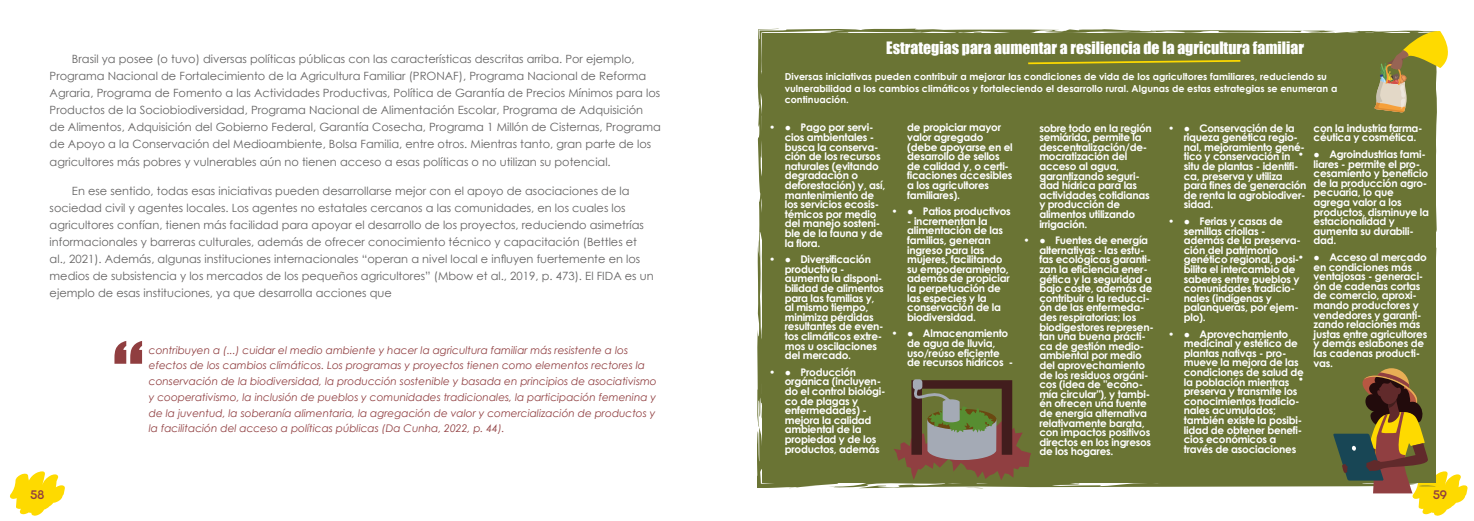
<style>
.page{position:relative;width:1474px;height:521px;background:#fff}
.page>*{position:absolute;margin:0;border:0;box-sizing:border-box;transform-origin:0 0}
.t1{font:89.25px "Impact";color:#903e40}
.t2{font:15.66px "Impact";color:#fff}
.t3{font:11.38px/17.1px "Century Gothic";color:#646363}
.t4{font:700 10.5px/9.6px "Century Gothic";letter-spacing:-.025em;color:#fff}
.t5{font:italic 10.5px/15.8px "Century Gothic";color:#914042}
.t6{font:500 10.5px "Dazzle Unicase";color:#903e40}
.t7{font:700 9.62px/11.5px "Century Gothic";color:#fff}
</style>
<div class="page">
<svg style="left:10px;top:471px;width:55px;height:45px"></svg>
<div style="left:762px;top:33px;width:673px;height:450px;background:#6a7434"></div>
<svg style="left:757px;top:28px;width:549px;height:395px"></svg>
<svg style="left:762px;top:164px;width:2px;height:10px"></svg>
<svg style="left:757px;top:423px;width:576px;height:65px"></svg>
<svg style="left:764px;top:337px;width:1px;height:23px"></svg>
<svg style="left:1435px;top:199px;width:1px;height:110px"></svg>
<svg style="left:1435px;top:168px;width:1px;height:25px"></svg>
<svg style="left:964px;top:32px;width:17px;height:2px"></svg>
<svg style="left:763px;top:34px;width:22px;height:12px"></svg>
<svg style="left:762px;top:127px;width:5px;height:29px"></svg>
<svg style="left:761px;top:208px;width:7px;height:81px"></svg>
<svg style="left:759px;top:415px;width:37px;height:74px"></svg>
<svg style="left:828px;top:478px;width:40px;height:9px"></svg>
<svg style="left:1079px;top:479px;width:19px;height:1px"></svg>
<svg style="left:1104px;top:479px;width:17px;height:1px"></svg>
<svg style="left:1135px;top:480px;width:19px;height:1px"></svg>
<svg style="left:1026px;top:59px;width:216px;height:6px"></svg>
<svg style="left:893px;top:380px;width:138px;height:108px"></svg>
<div style="left:912px;top:379px;width:10px;height:11px;background:#a4aab5;border-radius:3px"></div>
<svg style="left:1333px;top:323px;width:134px;height:193px"></svg>
<svg style="left:1306px;top:30px;width:142px;height:125px"></svg>
<p class="t3" style="left:50px;top:50px;width:612px;text-indent:22px">Brasil ya posee (o tuvo) diversas políticas públicas con las características descritas arriba. Por ejemplo, Programa Nacional de Fortalecimiento de la Agricultura Familiar (PRONAF), Programa Nacional de Reforma Agraria, Programa de Fomento a las Actividades Productivas, Política de Garantía de Precios Mínimos para los Productos de la Sociobiodiversidad, Programa Nacional de Alimentación Escolar, Programa de Adquisición de Alimentos, Adquisición del Gobierno Federal, Garantía Cosecha, Programa 1 Millón de Cisternas, Programa de Apoyo a la Conservación del Medioambiente, Bolsa Familia, entre otros. Mientras tanto, gran parte de los agricultores más pobres y vulnerables aún no tienen acceso a esas políticas o no utilizan su potencial.</p>
<p class="t3" style="left:50px;top:182px;width:605px;text-indent:22px">En ese sentido, todas esas iniciativas pueden desarrollarse mejor con el apoyo de asociaciones de la sociedad civil y agentes locales. Los agentes no estatales cercanos a las comunidades, en los cuales los agricultores confían, tienen más facilidad para apoyar el desarrollo de los proyectos, reduciendo asimetrías informacionales y barreras culturales, además de ofrecer conocimiento técnico y capacitación (Bettles et al., 2021). Además, algunas instituciones internacionales “operan a nivel local e influyen fuertemente en los medios de subsistencia y los mercados de los pequeños agricultores” (Mbow et al., 2019, p. 473). El FIDA es un ejemplo de esas instituciones, ya que desarrolla acciones que</p>
<h1 class="t1" style="left:113px;top:307px;width:32px">“</h1>
<p class="t5" style="left:149px;top:342px;width:509px">contribuyen a (...) cuidar el medio ambiente y hacer la agricultura familiar más resistente a los efectos de los cambios climáticos. Los programas y proyectos tienen como elementos rectores la conservación de la biodiversidad, la producción sostenible y basada en principios de asociativismo y cooperativismo, la inclusión de pueblos y comunidades tradicionales, la participación femenina y de la juventud, la soberanía alimentaria, la agregación de valor y comercialización de productos y la facilitación del acceso a políticas públicas (Da Cunha, 2022, p. 44).</p>
<h2 class="t2" style="left:886px;top:35px;width:419px">Estrategias para aumentar a resiliencia de la agricultura familiar</h2>
<p class="t7" style="left:784px;top:70px;width:554px">Diversas iniciativas pueden contribuir a mejorar las condiciones de vida de los agricultores familiares, reduciendo su vulnerabilidad a los cambios climáticos y fortaleciendo el desarrollo rural. Algunas de estas estrategias se enumeran a continuación.</p>
<p class="t4" style="left:784px;top:122px;width:102px;text-indent:-16px">• ● Pago por servi&shy;cios ambientales - busca la conserva&shy;ción de los recursos naturales (evitando degradación o deforestación) y, así, mantenimiento de los servicios ecosis&shy;témicos por medio del manejo sosteni&shy;ble de la fauna y de la flora.</p>
<p class="t4" style="left:784px;top:254px;width:100px;text-indent:-16px">• ● Diversificación productiva - aumenta la disponi&shy;bilidad de alimentos para las familias y, al mismo tiempo, minimiza pérdidas resultantes de even&shy;tos climáticos extre&shy;mos u oscilaciones del mercado.</p>
<p class="t4" style="left:784px;top:367px;width:102px;text-indent:-16px">• ● Producción orgánica (incluyen&shy;do el control biológi&shy;co de plagas y enfermedades) - mejora la calidad ambiental de la propiedad y de los productos, además</p>
<p class="t4" style="left:1183px;top:123px;width:124px;text-indent:-16px">• ● Conservación de la riqueza genética regio&shy;nal, mejoramiento gené&shy;tico y conservación in situ de plantas - identifi&shy;ca, preserva y utiliza para fines de generación de renta la agrobiodiver&shy;sidad.</p>
<p class="t4" style="left:1183px;top:216px;width:118px;text-indent:-16px">• ● Ferias y casas de semillas criollas - además de la preserva&shy;ción del patrimonio genético regional, posi&shy;bilita el intercambio de saberes entre pueblos y comunidades tradicio&shy;nales (indígenas y palanqueras, por ejem&shy;plo).</p>
<p class="t4" style="left:1183px;top:328px;width:122px;text-indent:-16px">• ● Aprovechamiento medicinal y estético de plantas nativas - pro&shy;mueve la mejora de las condiciones de salud de la población mientras preserva y transmite los conocimientos tradicio&shy;nales acumulados; también existe la posibi&shy;lidad de obtener benefi&shy;cios económicos a través de asociaciones</p>
<p class="t4" style="left:1039px;top:123px;width:114px">sobre todo en la región semiárida, permite la descentralización/de&shy;mocratización del acceso al agua, garantizando seguri&shy;dad hídrica para las actividades cotidianas y producción de alimentos utilizando irrigación.</p>
<p class="t4" style="left:1039px;top:235px;width:116px;text-indent:-16px">• ● Fuentes de energía alternativas - las estu&shy;fas ecológicas garanti&shy;zan la eficiencia ener&shy;gética y la seguridad a bajo coste, además de contribuir a la reducci&shy;ón de las enfermeda&shy;des respiratorias; los biodigestores represen&shy;tan una buena prácti&shy;ca de gestión medio&shy;ambiental por medio del aprovechamiento de los residuos orgáni&shy;cos (idea de "econo&shy;mía circular"), y tambi&shy;én ofrecen una fuente de energía alternativa relativamente barata, con impactos positivos directos en los ingresos de los hogares.</p>
<p class="t4" style="left:907px;top:122px;width:107px">de propiciar mayor valor agregado (debe apoyarse en el desarrollo de sellos de calidad y, o certi&shy;ficaciones accesibles a los agricultores familiares).</p>
<p class="t4" style="left:891px;top:206px;width:121px">• ● Patios productivos</p>
<p class="t4" style="left:907px;top:216px;width:104px">- incrementan la alimentación de las familias, generan ingreso para las mujeres, facilitando su empoderamiento, además de propiciar la perpetuación de las especies y la conservación de la biodiversidad.</p>
<p class="t4" style="left:907px;top:328px;width:107px;text-indent:-16px">• ● Almacenamiento de agua de lluvia, uso/reúso eficiente de recursos hídricos -</p>
<p class="t4" style="left:1313px;top:123px;width:110px">con la industria farma&shy;céutica y cosmética.</p>
<p class="t4" style="left:1313px;top:149px;width:117px;text-indent:-16px">• ● Agroindustrias fami&shy;liares - permite el pro&shy;cesamiento y beneficio de la producción agro&shy;pecuaria, lo que agrega valor a los productos, disminuye la estacionalidad y aumenta su durabili&shy;dad.</p>
<p class="t4" style="left:1313px;top:252px;width:115px;text-indent:-16px">• ● Acceso al mercado en condiciones más ventajosas - generaci&shy;ón de cadenas cortas de comercio, aproxi&shy;mando productores y vendedores y garanti&shy;zando relaciones más justas entre agricultores y demás eslabones de las cadenas producti&shy;vas.</p>
<p class="t4" style="left:1297px;top:374px;width:8px">•</p>
<p class="t6" style="left:31px;top:486px;width:15px">58</p>
<p class="t6" style="left:1433px;top:486px;width:15px">59</p>
</div>
